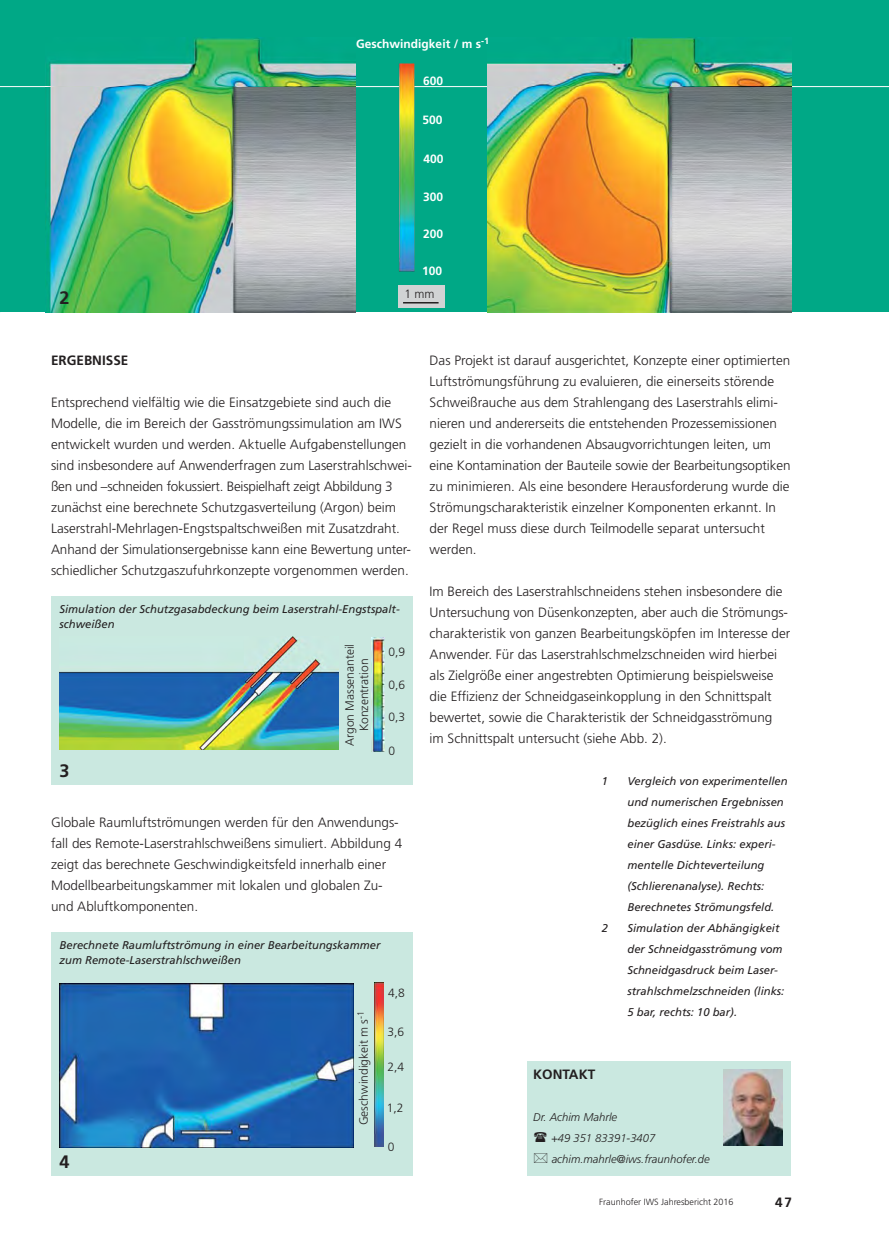
<style>
.page{position:relative;width:889px;height:1251px;background:#fff}
.page>*{position:absolute;margin:0;border:0;box-sizing:border-box;transform-origin:0 0}
.t1{font:700 18px "Frutiger LT Com";color:#231f20}
.t2{font:300 13.5px/21px "Frutiger LT Com";color:#231f20}
.t3{font:700 13.5px "Frutiger LT Com";color:#231f20}
.t4{font:300 12px/14.4px "Frutiger LT Com";color:#231f20;text-align:center}
.t5{font:700 12px "Frutiger LT Com";color:#fff}
.t6{font:italic 11.25px/21px "Frutiger LT Com";color:#231f20}
.t7{font:italic 300 11.25px/21px "Frutiger LT Com";color:#231f20}
.t8{font:300 9px "Frutiger LT Com";color:#231f20}
</style>
<div class="page">
<div style="left:0;top:0;width:889px;height:312px;background:#00a886"></div>
<div style="left:527px;top:1060px;width:264px;height:115px;background:#cae8e0"></div>
<img style="left:723px;top:1069px;width:59px;height:76px">
<hr style="left:0;top:86px;width:889px;height:1px;background:#fff">
<div style="left:51px;top:596px;width:361px;height:188px;background:#cae8e0"></div>
<img style="left:60px;top:636px;width:278px;height:113px">
<div style="left:51px;top:932px;width:361px;height:243px;background:#cae8e0"></div>
<img style="left:60px;top:983px;width:293px;height:163px">
<img style="left:371px;top:637px;width:14px;height:114px">
<img style="left:47px;top:38px;width:308px;height:274px">
<img style="left:47px;top:86px;width:308px;height:1px">
<img style="left:487px;top:38px;width:304px;height:274px">
<img style="left:487px;top:86px;width:304px;height:1px">
<img style="left:399px;top:63px;width:15px;height:208px">
<img style="left:374px;top:982px;width:9px;height:164px">
<div style="left:398px;top:285px;width:47px;height:23px;background:#d1d3d4"></div>
<hr style="left:403px;top:302px;width:35px;height:1px;background:#231f20">
<p class="t5" style="left:356px;top:39px;width:134px">Geschwindigkeit / m s<sup>-1</sup></p>
<p class="t5" style="left:423px;top:76px;width:22px">600</p>
<p class="t5" style="left:422px;top:115px;width:22px">500</p>
<p class="t5" style="left:423px;top:154px;width:22px">400</p>
<p class="t5" style="left:423px;top:192px;width:22px">300</p>
<p class="t5" style="left:423px;top:229px;width:22px">200</p>
<h1 class="t1" style="left:60px;top:291px;width:12px">2</h1>
<p class="t5" style="left:422px;top:266px;width:22px">100</p>
<p class="t4" style="left:404px;top:288px;width:31px">1 mm</p>
<p class="t3" style="left:51px;top:354px;width:79px">ERGEBNISSE</p>
<p class="t2" style="left:51px;top:392px;width:362px">Entsprechend vielfältig wie die Einsatzgebiete sind auch die Modelle, die im Bereich der Gasströmungssimulation am IWS entwickelt wurden und werden. Aktuelle Aufgabenstellungen sind insbesondere auf Anwenderfragen zum Laserstrahlschwei&shy;ßen und –schneiden fokussiert. Beispielhaft zeigt Abbildung 3 zunächst eine berechnete Schutzgasverteilung (Argon) beim Laserstrahl-Mehrlagen-Engstspaltschweißen mit Zusatzdraht.<br>Anhand der Simulationsergebnisse kann eine Bewertung unter&shy;schiedlicher Schutzgaszufuhrkonzepte vorgenommen werden.</p>
<p class="t6" style="left:60px;top:602px;width:342px;line-height:15px">Simulation der Schutzgasabdeckung beim Laserstrahl-Engstspalt&shy;schweißen</p>
<h1 class="t1" style="left:60px;top:763px;width:12px">3</h1>
<p class="t4" style="left:343px;top:745px;width:104px;rotate:-90deg">Argon Massenanteil<br>Konzentration</p>
<p class="t4" style="left:388px;top:645px;width:18px">0,9</p>
<p class="t4" style="left:388px;top:678px;width:18px">0,6</p>
<p class="t4" style="left:388px;top:710px;width:18px">0,3</p>
<p class="t4" style="left:388px;top:745px;width:8px">0</p>
<p class="t2" style="left:51px;top:812px;width:353px">Globale Raumluftströmungen werden für den Anwendungs&shy;fall des Remote-Laserstrahlschweißens simuliert. Abbildung 4 zeigt das berechnete Geschwindigkeitsfeld innerhalb einer Modellbearbeitungskammer mit lokalen und globalen Zu&shy;und Abluftkomponenten.</p>
<p class="t6" style="left:60px;top:938px;width:322px;line-height:15px">Berechnete Raumluftströmung in einer Bearbeitungskammer zum Remote-Laserstrahlschweißen</p>
<h1 class="t1" style="left:60px;top:1154px;width:12px">4</h1>
<p class="t4" style="left:357px;top:1124px;width:116px;rotate:-90deg">Geschwindigkeit m s<sup>-1</sup></p>
<p class="t4" style="left:388px;top:986px;width:18px">4,8</p>
<p class="t4" style="left:387px;top:1025px;width:18px">3,6</p>
<p class="t4" style="left:387px;top:1060px;width:18px">2,4</p>
<p class="t4" style="left:386px;top:1100px;width:18px">1,2</p>
<p class="t4" style="left:387px;top:1140px;width:8px">0</p>
<p class="t2" style="left:429px;top:351px;width:362px">Das Projekt ist darauf ausgerichtet, Konzepte einer optimierten Luftströmungsführung zu evaluieren, die einerseits störende Schweißrauche aus dem Strahlengang des Laserstrahls elimi&shy;nieren und andererseits die entstehenden Prozessemissionen gezielt in die vorhandenen Absaugvorrichtungen leiten, um eine Kontamination der Bauteile sowie der Bearbeitungsoptiken zu minimieren. Als eine besondere Herausforderung wurde die Strömungscharakteristik einzelner Komponenten erkannt. In der Regel muss diese durch Teilmodelle separat untersucht werden.</p>
<p class="t2" style="left:429px;top:582px;width:362px">Im Bereich des Laserstrahlschneidens stehen insbesondere die Untersuchung von Düsenkonzepten, aber auch die Strömungs&shy;charakteristik von ganzen Bearbeitungsköpfen im Interesse der Anwender. Für das Laserstrahlschmelzschneiden wird hierbei als Zielgröße einer angestrebten Optimierung beispielsweise die Effizienz der Schneidgaseinkopplung in den Schnittspalt bewertet, sowie die Charakteristik der Schneidgasströmung<br>im Schnittspalt untersucht (siehe Abb. 2).</p>
<p class="t6" style="left:602px;top:771px;width:8px">1</p>
<p class="t6" style="left:627px;top:771px;width:162px">Vergleich von experimentellen und numerischen Ergebnissen bezüglich eines Freistrahls aus einer Gasdüse. Links: experi&shy;mentelle Dichteverteilung (Schlierenanalyse). Rechts:<br>Berechnetes Strömungsfeld.</p>
<p class="t6" style="left:602px;top:918px;width:8px">2</p>
<p class="t6" style="left:627px;top:918px;width:158px">Simulation der Abhängigkeit der Schneidgasströmung vom<br>Schneidgasdruck beim Laser&shy;strahlschmelzschneiden (links:<br>5 bar, rechts: 10 bar).</p>
<p class="t3" style="left:533px;top:1068px;width:63px">KONTAKT</p>
<p class="t7" style="left:551px;top:1107px;width:160px;text-indent:-18px">Dr. Achim Mahrle<br>+49 351 83391-3407 achim.mahrle@iws.fraunhofer.de</p>
<p class="t8" style="left:599px;top:1198px;width:136px">Fraunhofer IWS Jahresbericht 2016</p>
<p class="t3" style="left:775px;top:1196px;width:18px">47</p>
</div>
